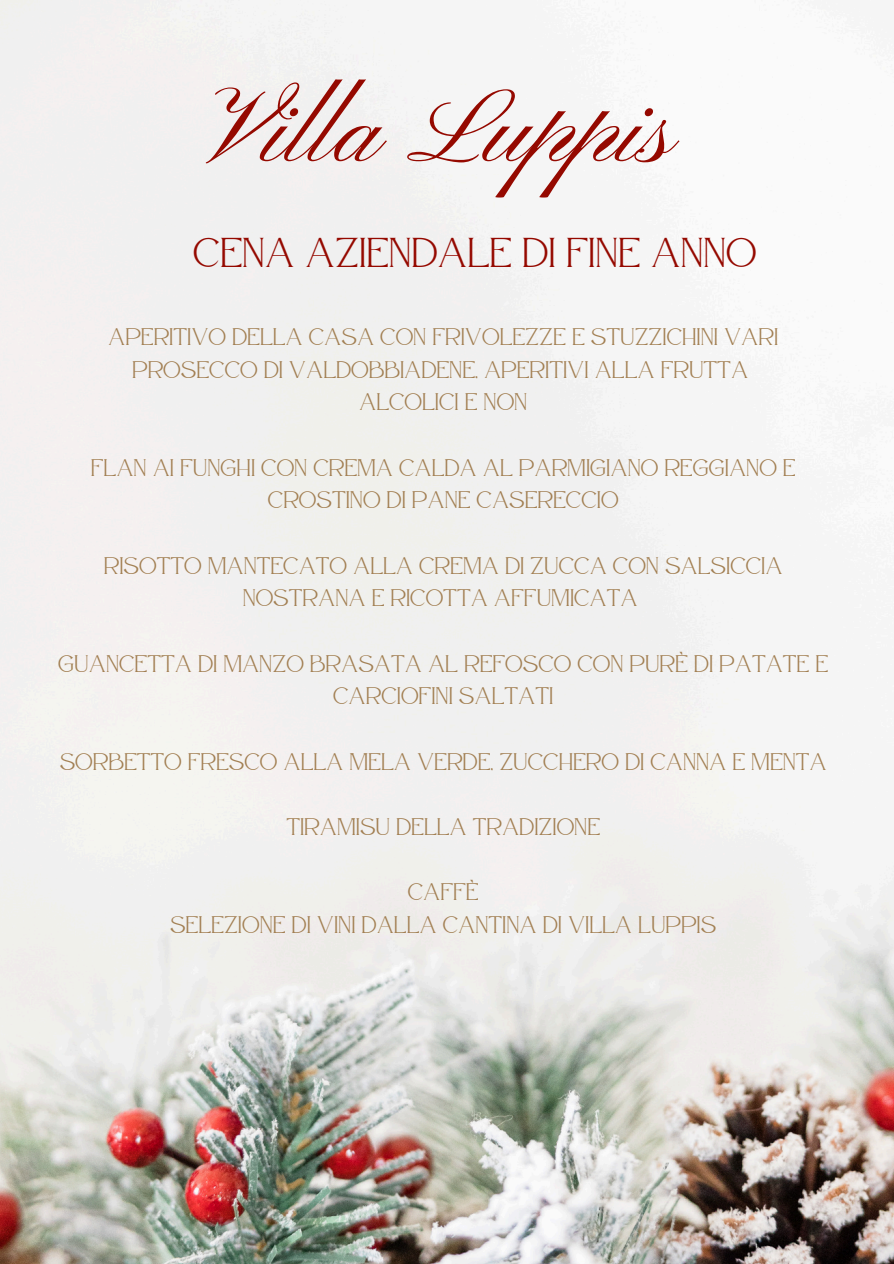
<style>
.page{position:relative;width:894px;height:1264px;background:#fff}
.page>*{position:absolute;margin:0;border:0;box-sizing:border-box;transform-origin:0 0}
.t1{font:105px "Pinyon Script";color:#950900}
.t2{font:41.7px "Atteron";color:#950900}
.t3{font:24px/32.7px "Atteron";color:#a27f52;text-align:center}
</style>
<div class="page">
<img style="left:0;top:0;width:893px;height:1263px">
<h1 class="t1" style="left:215px;top:70px;width:464px">Vil a Luppis</h1>
<h2 class="t2" style="left:193px;top:228px;width:564px">CENA AZIENDALE DI FINE ANNO</h2>
<p class="t3" style="left:108px;top:320px;width:671px">APERITIVO DELLA CASA CON FRIVOLEZZE E STUZZICHINI VARI</p>
<p class="t3" style="left:132px;top:353px;width:617px">PROSECCO DI VALDOBBIADENE, APERITIVI ALLA FRUTTA</p>
<p class="t3" style="left:359px;top:386px;width:170px">ALCOLICI E NON</p>
<p class="t3" style="left:91px;top:451px;width:706px">FLAN AI FUNGHI CON CREMA CALDA AL PARMIGIANO REGGIANO E<br>CROSTINO DI PANE CASERECCIO</p>
<p class="t3" style="left:104px;top:549px;width:680px">RISOTTO MANTECATO ALLA CREMA DI ZUCCA CON SALSICCIA<br>NOSTRANA E RICOTTA AFFUMICATA</p>
<p class="t3" style="left:58px;top:647px;width:771px">GUANCETTA DI MANZO BRASATA AL REFOSCO CON PURÈ DI PATATE E<br>CARCIOFINI SALTATI</p>
<p class="t3" style="left:60px;top:745px;width:768px">SORBETTO FRESCO ALLA MELA VERDE, ZUCCHERO DI CANNA E MENTA</p>
<p class="t3" style="left:286px;top:810px;width:315px">TIRAMISU DELLA TRADIZIONE</p>
<p class="t3" style="left:407px;top:875px;width:72px">CAFFÈ</p>
<p class="t3" style="left:170px;top:908px;width:547px">SELEZIONE DI VINI DALLA CANTINA DI VILLA LUPPIS</p>
</div>
